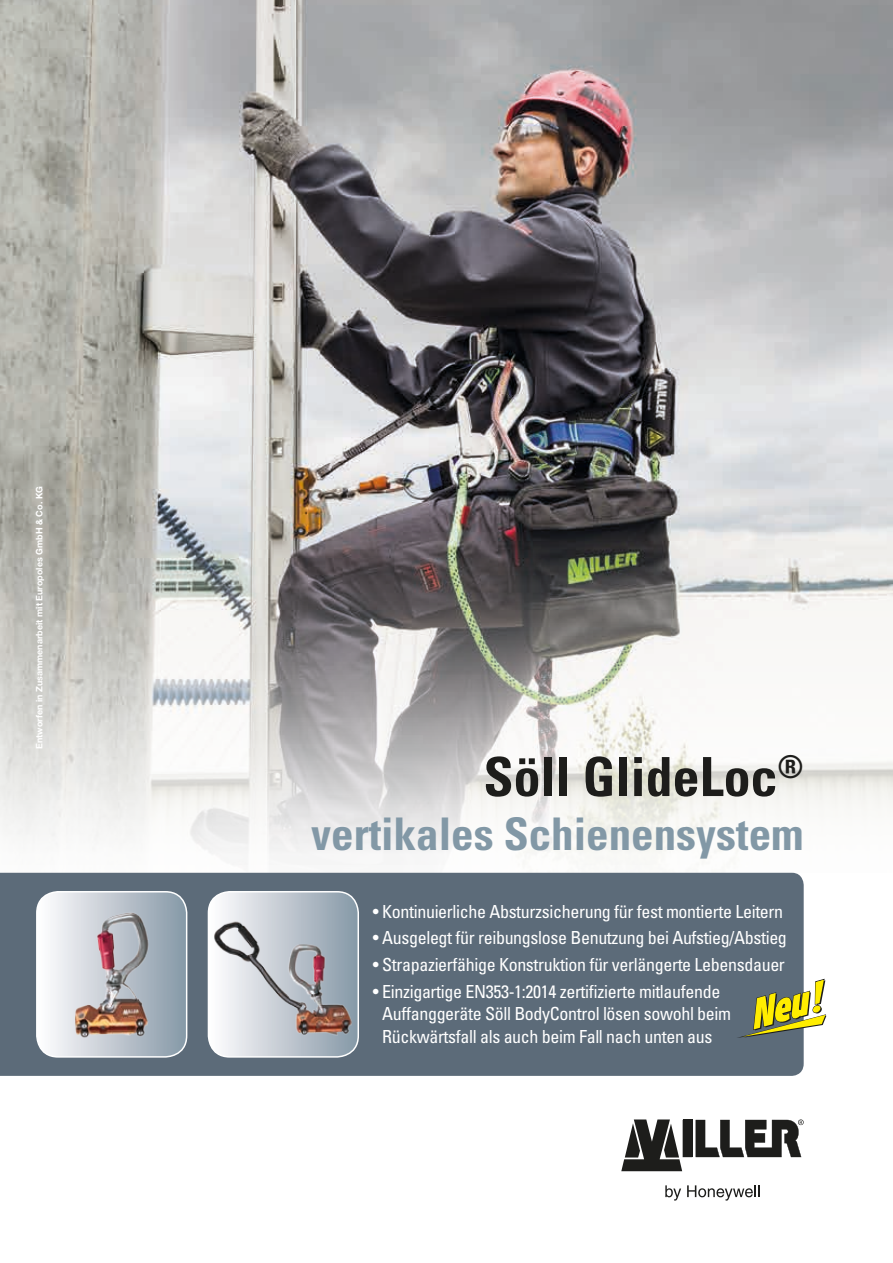
<style>
.page{position:relative;width:893px;height:1263px;background:#fff}
.page>*{position:absolute;margin:0;border:0;box-sizing:border-box;transform-origin:0 0}
.t1{font:700 condensed 54px "Univers LT Std";color:#1d1d1b}
.t2{font:700 condensed 45px "Univers LT Std";color:#8298a6}
.t3{font:condensed 18px/22.5px "Univers LT Std";letter-spacing:-.02em;color:#fff;text-align:center}
.t4{font:700 9px "Helvetica Neue LT Pro";color:#fff}
</style>
<div class="page">
<img style="left:0;top:0;width:893px;height:390px">
<img style="left:0;top:390px;width:893px;height:483px">
<div style="left:1px;top:873px;width:803px;height:203px;background:#5c6b79"></div>
<svg style="left:208px;top:892px;width:150px;height:165px"></svg>
<img style="left:213px;top:904px;width:141px;height:141px">
<div style="left:208px;top:891px;width:151px;height:167px;border:2px solid #fff;border-radius:21px"></div>
<svg style="left:37px;top:892px;width:150px;height:165px;background:#aeb9c3"></svg>
<img style="left:37px;top:902px;width:140px;height:142px">
<div style="left:36px;top:891px;width:151px;height:167px;border:2px solid #fff;border-radius:21px"></div>
<svg style="left:621px;top:1119px;width:183px;height:52px"></svg>
<svg style="left:665px;top:1185px;width:16px;height:15px"></svg>
<svg style="left:687px;top:1185px;width:73px;height:15px"></svg>
<svg style="left:736px;top:978px;width:90px;height:60px;background:#9d9e5d"></svg>
<svg style="left:0;top:706px;width:1px;height:468px"></svg>
<p class="t4" style="left:34px;top:749px;width:264px;rotate:-90deg">Entworfen in Zusammenarbeit mit Europoles GmbH &amp; Co. KG</p>
<h1 class="t1" style="left:483px;top:744px;width:322px">Söll GlideLoc<sup>®</sup></h1>
<h2 class="t2" style="left:311px;top:806px;width:494px">vertikales Schienensystem</h2>
<p class="t3" style="left:373px;top:900px;width:412px">• Kontinuierliche Absturzsicherung für fest montierte Leitern</p>
<p class="t3" style="left:373px;top:926px;width:416px">• Ausgelegt für reibungslose Benutzung bei Aufstieg/Abstieg</p>
<p class="t3" style="left:373px;top:953px;width:414px">• Strapazierfähige Konstruktion für verlängerte Lebensdauer</p>
<p class="t3" style="left:373px;top:980px;width:360px">• Einzigartige EN353-1:2014 zertifizierte mitlaufende<br>Auffanggeräte Söll BodyControl lösen sowohl beim<br>Rückwärtsfall als auch beim Fall nach unten aus</p>
</div>
